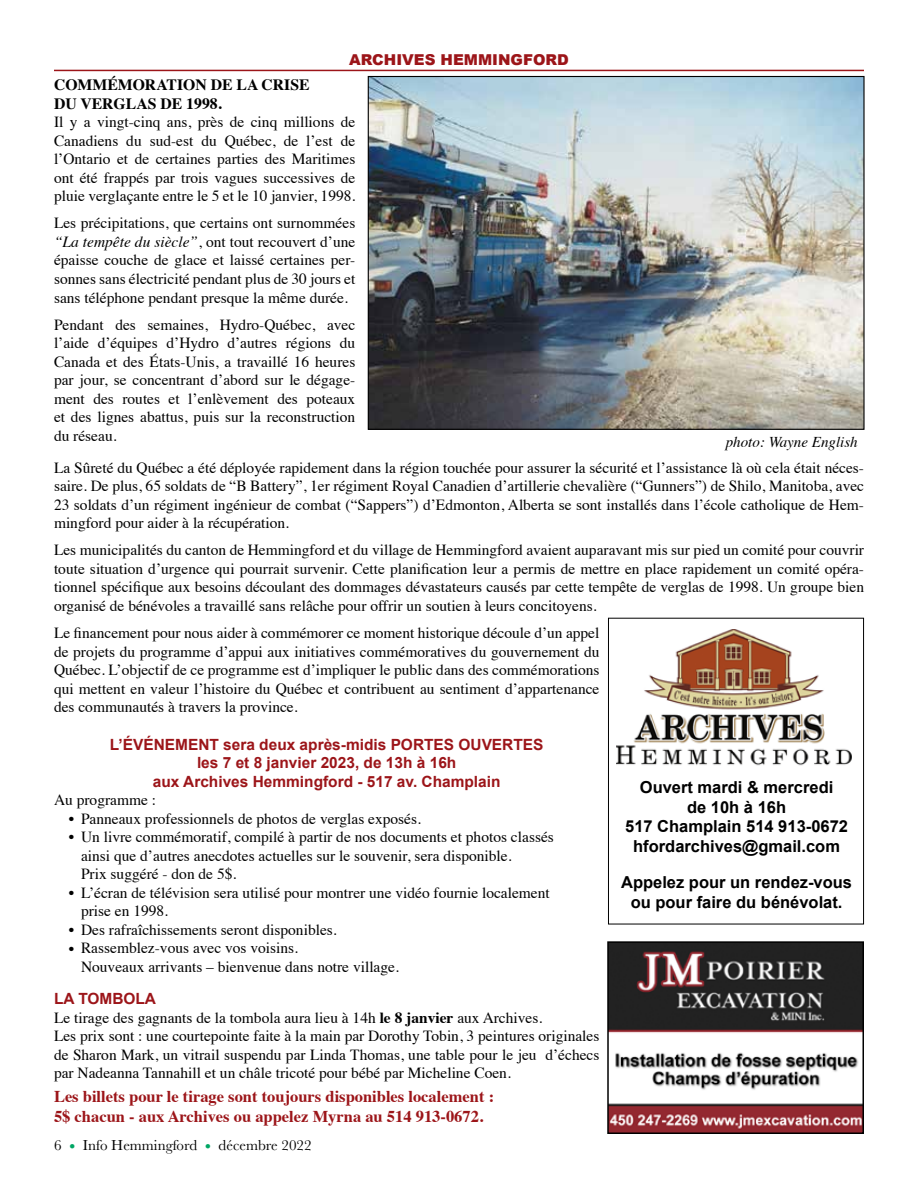
<style>
.page{position:relative;width:918px;height:1188px;background:#fff}
.page>*{position:absolute;margin:0;border:0;box-sizing:border-box;transform-origin:0 0}
.t1{font:700 16.5px/19.8px "Arial";color:#000;text-align:center}
.t2{font:700 16.5px/19.8px "Times";color:#9c1519}
.t3{font:700 15.75px/18.9px "Times";color:#000}
.t4{font:15.45px/18.6px "Times";color:#000;text-align:justify}
.t5{font:700 15.45px/18.6px "Arial";color:#9c1519;text-align:center}
.t6{font:15px "Baskerville";color:#000}
.t7{font:900 15px "Arial";color:#9c1519}
.t8{font:italic 15px "Times";color:#000}
.s1{font-style:italic}
.s2{font-weight:700}
.s3{font-size:18px;color:#00a664}
</style>
<div class="page">
<div style="left:608px;top:618px;width:256px;height:306px;border:1px solid #000"></div>
<img style="left:617px;top:629px;width:234px;height:137px">
<hr style="left:54px;top:70px;width:810px;height:1px;background:#9c1519">
<img style="left:370px;top:78px;width:493px;height:350px">
<img style="left:610px;top:944px;width:251px;height:187px">
<div style="left:607px;top:941px;width:257px;height:193px;border:2px solid #000"></div>
<p class="t7" style="left:349px;top:48px;width:221px">ARCHIVES HEMMINGFORD</p>
<p class="t3" style="left:54px;top:73px;width:257px">COMMÉMORATION DE LA CRISE<br>DU VERGLAS DE 1998.</p>
<p class="t4" style="left:54px;top:111px;width:303px">Il y a vingt-cinq ans, près de cinq millions de Canadiens du sud-est du Québec, de l’est de l’Ontario et de certaines parties des Maritimes ont été frappés par trois vagues successives de pluie verglaçante entre le 5 et le 10 janvier, 1998.</p>
<p class="t4" style="left:54px;top:213px;width:303px">Les précipitations, que certains ont surnommées <span class="s1">“La tempête du siècle”</span>, ont tout recouvert d’une épaisse couche de glace et laissé certaines per&shy;sonnes sans électricité pendant plus de 30 jours et sans téléphone pendant presque la même durée.</p>
<p class="t4" style="left:54px;top:314px;width:303px">Pendant des semaines, Hydro-Québec, avec l’aide d’équipes d’Hydro d’autres régions du Canada et des États-Unis, a travaillé 16 heures par jour, se concentrant d’abord sur le dégage&shy;ment des routes et l’enlèvement des poteaux et des lignes abattus, puis sur la reconstruction du réseau.</p>
<p class="t8" style="left:726px;top:428px;width:133px">photo: Wayne English</p>
<p class="t4" style="left:54px;top:457px;width:812px">La Sûreté du Québec a été déployée rapidement dans la région touchée pour assurer la sécurité et l’assistance là où cela était néces&shy;saire. De plus, 65 soldats de “B Battery”, 1er régiment Royal Canadien d’artillerie chevalière (“Gunners”) de Shilo, Manitoba, avec 23 soldats d’un régiment ingénieur de combat (“Sappers”) d’Edmonton, Alberta se sont installés dans l’école catholique de Hem&shy;mingford pour aider à la récupération.</p>
<p class="t4" style="left:54px;top:539px;width:812px">Les municipalités du canton de Hemmingford et du village de Hemmingford avaient auparavant mis sur pied un comité pour couvrir toute situation d’urgence qui pourrait survenir. Cette planification leur a permis de mettre en place rapidement un comité opéra&shy;tionnel spécifique aux besoins découlant des dommages dévastateurs causés par cette tempête de verglas de 1998. Un groupe bien organisé de bénévoles a travaillé sans relâche pour offrir un soutien à leurs concitoyens.</p>
<p class="t4" style="left:54px;top:622px;width:547px">Le financement pour nous aider à commémorer ce moment historique découle d’un appel de projets du programme d’appui aux initiatives commémoratives du gouvernement du Québec. L’objectif de ce programme est d’impliquer le public dans des commémorations qui mettent en valeur l’histoire du Québec et contribuent au sentiment d’appartenance des communautés à travers la province.</p>
<p class="t5" style="left:110px;top:735px;width:435px">L’ÉVÉNEMENT sera deux après-midis PORTES OUVERTES les 7 et 8 janvier 2023, de 13h à 16h<br>aux Archives Hemmingford - 517 av. Champlain</p>
<p class="t4" style="left:54px;top:789px;width:104px">Au programme :</p>
<p class="t4" style="left:69px;top:808px;width:354px">• Panneaux professionnels de photos de verglas exposés.</p>
<p class="t4" style="left:81px;top:826px;width:474px;text-align:left;text-indent:-12px">• Un livre commémoratif, compilé à partir de nos documents et photos classés ainsi que d’autres anecdotes actuelles sur le souvenir, sera disponible.<br>Prix suggéré - don de 5$.</p>
<p class="t4" style="left:81px;top:882px;width:470px;text-indent:-12px">• L’écran de télévision sera utilisé pour montrer une vidéo fournie localement prise en 1998.</p>
<p class="t4" style="left:69px;top:919px;width:269px">• Des rafraîchissements seront disponibles.</p>
<p class="t4" style="left:81px;top:938px;width:319px;text-indent:-12px">• Rassemblez-vous avec vos voisins.<br>Nouveaux arrivants – bienvenue dans notre village.</p>
<p class="t5" style="left:54px;top:990px;width:104px">LA TOMBOLA</p>
<p class="t4" style="left:54px;top:1007px;width:547px;text-align:left">Le tirage des gagnants de la tombola aura lieu à 14h <span class="s2">le 8 janvier</span> aux Archives.<br>Les prix sont : une courtepointe faite à la main par Dorothy Tobin, 3 peintures originales de Sharon Mark, un vitrail suspendu par Linda Thomas, une table pour le jeu d’échecs par Nadeanna Tannahill et un châle tricoté pour bébé par Micheline Coen.</p>
<p class="t2" style="left:54px;top:1085px;width:442px">Les billets pour le tirage sont toujours disponibles localement :<br>5$ chacun - aux Archives ou appelez Myrna au 514 913-0672.</p>
<p class="t6" style="left:54px;top:1136px;width:259px">6 <span class="s3">•</span> Info Hemmingford <span class="s3">•</span> décembre 2022</p>
<p class="t1" style="left:625px;top:778px;width:224px">Ouvert mardi &amp; mercredi<br>de 10h à 16h<br>517 Champlain 514 913-0672 hfordarchives@gmail.com</p>
<p class="t1" style="left:621px;top:873px;width:233px">Appelez pour un rendez-vous ou pour faire du bénévolat.</p>
</div>
